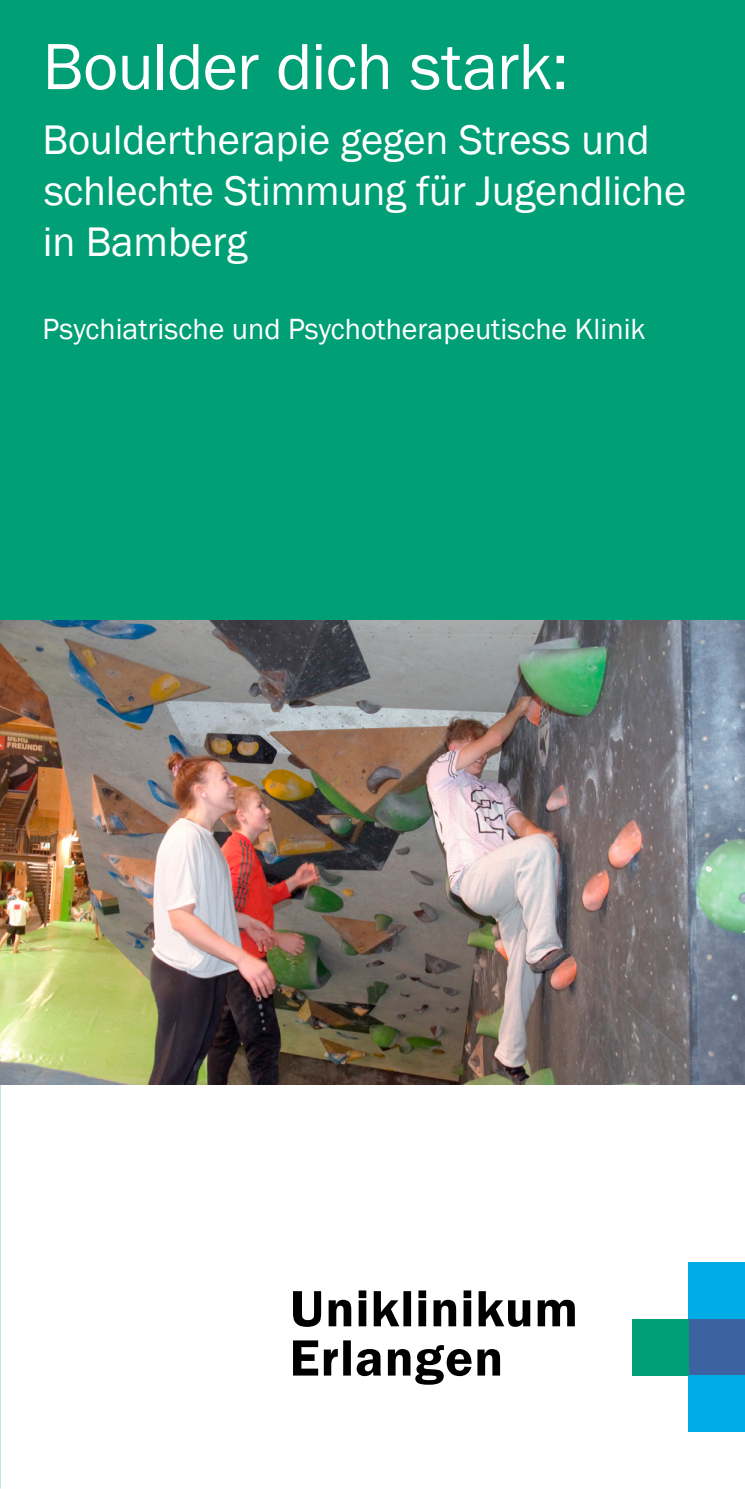
<style>
.page{position:relative;width:745px;height:1489px;background:#fff}
.page>*{position:absolute;margin:0;border:0;box-sizing:border-box;transform-origin:0 0}
.Broschürentitel{font:67.5px "Franklin Gothic";letter-spacing:-.015em;color:#fff}
.Untertitel{font:42.5px/51px "Franklin Gothic";letter-spacing:-.005em;color:#fff}
.Veranstaltungsort{font:30px "Franklin Gothic";color:#fff}
</style>
<div class="page">
<div style="left:0;top:0;width:744px;height:752px;background:#009f76"></div>
<svg style="left:293px;top:1290px;width:281px;height:36px"></svg>
<svg style="left:293px;top:1340px;width:206px;height:44px"></svg>
<div style="left:688px;top:1318px;width:56px;height:57px;background:#3c63a1"></div>
<div style="left:688px;top:1375px;width:56px;height:56px;background:#00ace5"></div>
<div style="left:688px;top:1261px;width:56px;height:57px;background:#00ace5"></div>
<div style="left:631px;top:1318px;width:57px;height:57px;background:#009f76"></div>
<img style="left:0;top:620px;width:744px;height:464px">
<h1 class="Broschürentitel" style="left:42px;top:25px;width:527px">Boulder dich stark:</h1>
<h1 class="Untertitel" style="left:43px;top:116px;width:645px">Bouldertherapie gegen Stress und schlechte Stimmung für Jugendliche in Bamberg</h1>
<p class="Veranstaltungsort" style="left:43px;top:311px;width:604px">Psychiatrische und Psychotherapeutische Klinik</p>
</div>
